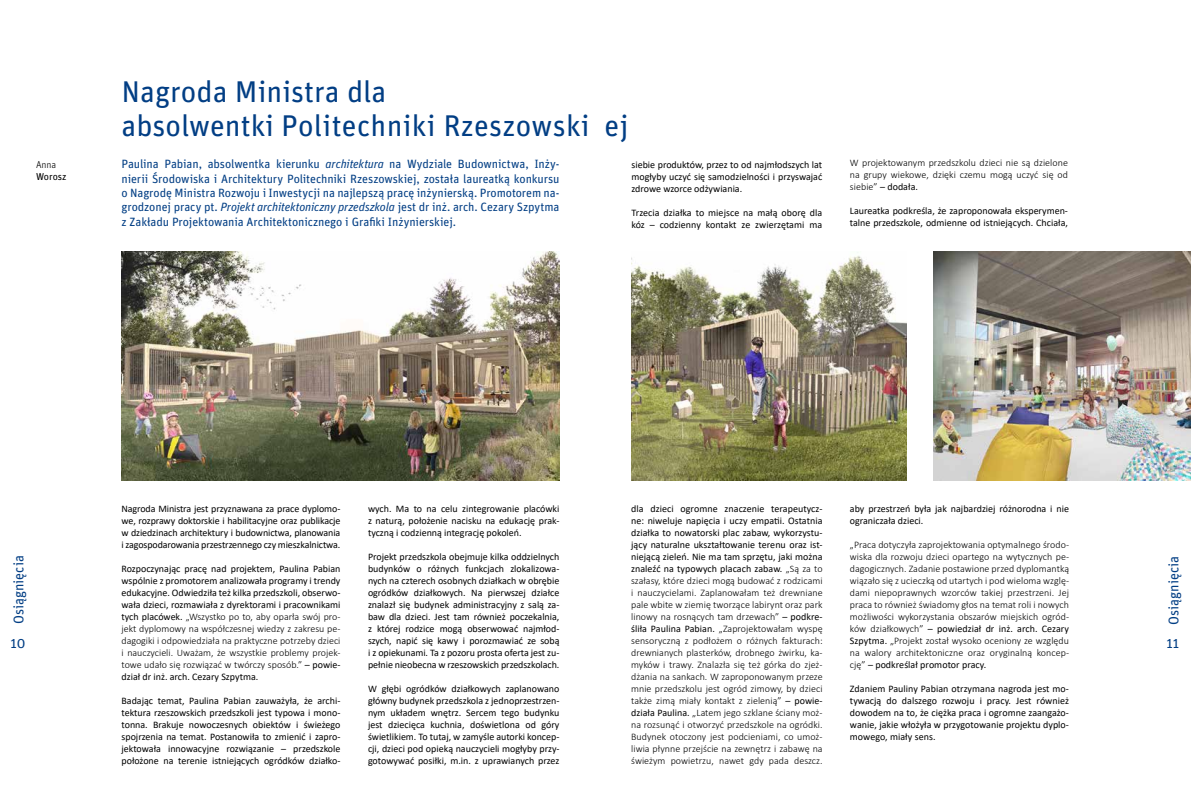
<style>
.page{position:relative;width:1191px;height:808px;background:#fff}
.page>*{position:absolute;margin:0;border:0;box-sizing:border-box;transform-origin:0 0}
.t1{font:30px/34px "Unit Pro";color:#023e84}
.t2{font:14px "Unit Pro";color:#023e84}
.t3{font:12px/14.4px "Unit Pro";letter-spacing:-.01em;color:#023e84;text-align:justify}
.t4{font:10px/12px "Calibri";color:#000;text-align:justify}
.t5{font:300 10px/12px "Calibri";letter-spacing:.005em;color:#000;text-align:justify}
.t6{font:10px "Unit Pro";color:#000}
.t7{font:300 10px "Unit Pro";color:#000}
.s1{font-style:italic}
.s2{font-weight:400}
.s3{font-weight:300}
</style>
<div class="page">
<img style="left:121px;top:252px;width:438px;height:229px">
<img style="left:631px;top:252px;width:275px;height:229px">
<img style="left:933px;top:252px;width:258px;height:229px">
<p class="t7" style="left:36px;top:159px;width:22px">Anna</p>
<p class="t6" style="left:36px;top:170px;width:32px">Worosz</p>
<h1 class="t1" style="left:121px;top:74px;width:508px">Nagroda Ministra dla<br>absolwentki Politechniki Rzeszowski ej</h1>
<p class="t3" style="left:121px;top:157px;width:439px">Paulina Pabian, absolwentka kierunku <span class="s1">architektura</span> na Wydziale Budownictwa, Inży&shy;nierii Środowiska i Architektury Politechniki Rzeszowskiej, została laureatką konkursu o Nagrodę Ministra Rozwoju i Inwestycji na najlepszą pracę inżynierską. Promotorem na&shy;grodzonej pracy pt. <span class="s1">Projekt architektoniczny przedszkola</span> jest dr inż. arch. Cezary Szpytma z Zakładu Projektowania Architektonicznego i Grafiki Inżynierskiej.</p>
<p class="t4" style="left:631px;top:158px;width:192px">siebie produktów, przez to od najmłodszych lat mogłyby uczyć się samodzielności i przyswajać zdrowe wzorce odżywiania.</p>
<p class="t4" style="left:631px;top:206px;width:192px">Trzecia działka to miejsce na małą oborę dla kóz – codzienny kontakt ze zwierzętami ma</p>
<p class="t5" style="left:850px;top:157px;width:220px">W projektowanym przedszkolu dzieci nie są dzielone na grupy wiekowe, dzięki czemu mogą uczyć się od siebie” <span class="s2">– dodała.</span></p>
<p class="t4" style="left:850px;top:205px;width:219px">Laureatka podkreśla, że zaproponowała eksperymen&shy;talne przedszkole, odmienne od istniejących. Chciała,</p>
<p class="t4" style="left:368px;top:502px;width:193px">wych. Ma to na celu zintegrowanie placówki z naturą, położenie nacisku na edukację prak&shy;tyczną i codzienną integrację pokoleń.</p>
<p class="t4" style="left:368px;top:550px;width:193px">Projekt przedszkola obejmuje kilka oddzielnych budynków o różnych funkcjach zlokalizowa&shy;nych na czterech osobnych działkach w obrębie ogródków działkowych. Na pierwszej działce znalazł się budynek administracyjny z salą za&shy;baw dla dzieci. Jest tam również poczekalnia, z której rodzice mogą obserwować najmłod&shy;szych, napić się kawy i porozmawiać ze sobą i z opiekunami. Ta z pozoru prosta oferta jest zu&shy;pełnie nieobecna w rzeszowskich przedszkolach.</p>
<p class="t4" style="left:368px;top:682px;width:193px">W głębi ogródków działkowych zaplanowano główny budynek przedszkola z jednoprzestrzen&shy;nym układem wnętrz. Sercem tego budynku jest dziecięca kuchnia, doświetlona od góry świetlikiem. To tutaj, w zamyśle autorki koncep&shy;cji, dzieci pod opieką nauczycieli mogłyby przy&shy;gotowywać posiłki, m.in. z uprawianych przez</p>
<p class="t4" style="left:850px;top:502px;width:221px">aby przestrzeń była jak najbardziej różnorodna i nie ograniczała dzieci.</p>
<p class="t5" style="left:850px;top:538px;width:221px">„Praca dotyczyła zaprojektowania optymalnego środo&shy;wiska dla rozwoju dzieci opartego na wytycznych pe&shy;dagogicznych. Zadanie postawione przed dyplomantką wiązało się z ucieczką od utartych i pod wieloma wzglę&shy;dami niepoprawnych wzorców takiej przestrzeni. Jej praca to również świadomy głos na temat roli i nowych możliwości wykorzystania obszarów miejskich ogród&shy;ków działkowych” <span class="s2">– powiedział dr inż. arch. Cezary Szpytma.</span> „Projekt został wysoko oceniony ze względu na walory architektoniczne oraz oryginalną koncep&shy;cję” <span class="s2">– podkreślał promotor pracy.</span></p>
<p class="t4" style="left:850px;top:682px;width:221px">Zdaniem Pauliny Pabian otrzymana nagroda jest mo&shy;tywacją do dalszego rozwoju i pracy. Jest również dowodem na to, że ciężka praca i ogromne zaangażo&shy;wanie, jakie włożyła w przygotowanie projektu dyplo&shy;mowego, miały sens.</p>
<p class="t4" style="left:121px;top:502px;width:220px">Nagroda Ministra jest przyznawana za prace dyplomo&shy;we, rozprawy doktorskie i habilitacyjne oraz publikacje w dziedzinach architektury i budownictwa, planowania i zagospodarowania przestrzennego czy mieszkalnictwa.</p>
<p class="t4" style="left:121px;top:562px;width:220px">Rozpoczynając pracę nad projektem, Paulina Pabian wspólnie z promotorem analizowała programy i trendy edukacyjne. Odwiedziła też kilka przedszkoli, obserwo&shy;wała dzieci, rozmawiała z dyrektorami i pracownikami tych placówek. <span class="s3">„Wszystko po to, aby oparła swój pro&shy;jekt dyplomowy na współczesnej wiedzy z zakresu pe&shy;dagogiki i odpowiedziała na praktyczne potrzeby dzieci i nauczycieli. Uważam, że wszystkie problemy projek&shy;towe udało się rozwiązać w twórczy sposób.”</span> – powie&shy;dział dr inż. arch. Cezary Szpytma.</p>
<p class="t4" style="left:121px;top:694px;width:220px">Badając temat, Paulina Pabian zauważyła, że archi&shy;tektura rzeszowskich przedszkoli jest typowa i mono&shy;tonna. Brakuje nowoczesnych obiektów i świeżego spojrzenia na temat. Postanowiła to zmienić i zapro&shy;jektowała innowacyjne rozwiązanie – przedszkole położone na terenie istniejących ogródków działko-</p>
<p class="t5" style="left:631px;top:502px;width:193px"><span class="s2">dla dzieci ogromne znaczenie terapeutycz&shy;ne: niweluje napięcia i uczy empatii. Ostatnia działka to nowatorski plac zabaw, wykorzystu&shy;jący naturalne ukształtowanie terenu oraz ist&shy;niejącą zieleń. Nie ma tam sprzętu, jaki można znaleźć na typowych placach zabaw.</span> „Są za to szałasy, które dzieci mogą budować z rodzicami i nauczycielami. Zaplanowałam też drewniane pale wbite w ziemię tworzące labirynt oraz park linowy na rosnących tam drzewach” <span class="s2">– podkre&shy;śliła Paulina Pabian.</span> „Zaprojektowałam wyspę sensoryczną z podłożem o różnych fakturach: drewnianych plasterków, drobnego żwirku, ka&shy;myków i trawy. Znalazła się też górka do zjeż&shy;dżania na sankach. W zaproponowanym przeze mnie przedszkolu jest ogród zimowy, by dzieci także zimą miały kontakt z zielenią” <span class="s2">– powie&shy;działa Paulina.</span> „Latem jego szklane ściany moż&shy;na rozsunąć i otworzyć przedszkole na ogródki.<br>Budynek otoczony jest podcieniami, co umoż&shy;liwia płynne przejście na zewnętrz i zabawę na świeżym powietrzu, nawet gdy pada deszcz.</p>
<h2 class="t2" style="left:10px;top:624px;width:70px;rotate:-90deg">Osiągnięcia</h2>
<h2 class="t2" style="left:1164px;top:625px;width:70px;rotate:-90deg">Osiągnięcia</h2>
<h2 class="t2" style="left:10px;top:634px;width:17px">10</h2>
<h2 class="t2" style="left:1166px;top:634px;width:14px">11</h2>
</div>
